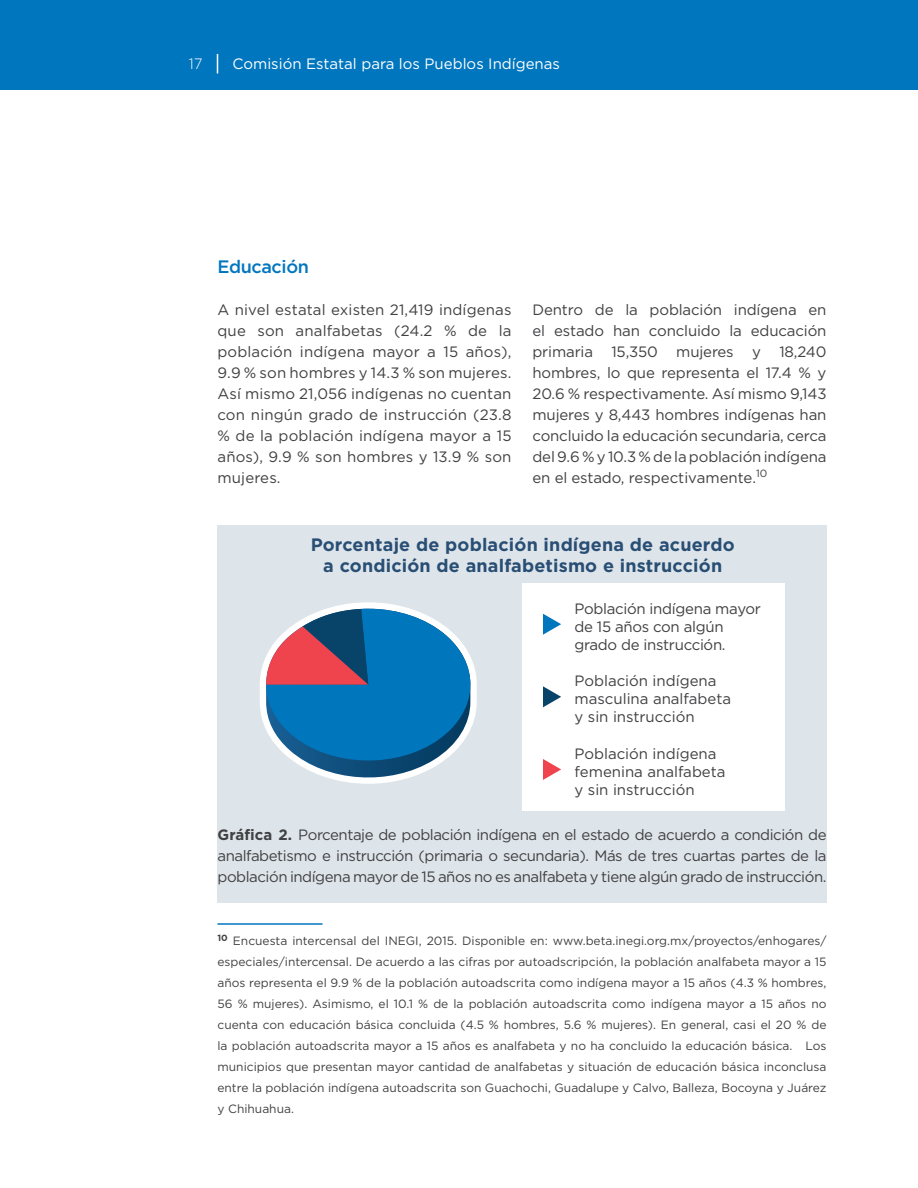
<style>
.page{position:relative;width:918px;height:1188px;background:#fff}
.page>*{position:absolute;margin:0;border:0;box-sizing:border-box;transform-origin:0 0}
.t1{font:700 18px/21px "Gotham";letter-spacing:.01em;color:#294e74;text-align:center}
.t2{font:500 18px "Gotham";letter-spacing:-.02em;color:#0076bf}
.t3{font:15px/21px "Gotham";letter-spacing:-.005em;color:#414042;text-align:justify}
.t4{font:15px "Gotham";color:#fff}
.t5{font:300 15px "Gotham";color:#fff}
.t6{font:12px/21px "Gotham";color:#414042;text-align:justify}
.s1{font-weight:700}
</style>
<div class="page">
<div style="left:0;top:0;width:918px;height:90px;background:#0076bf"></div>
<svg style="left:217px;top:54px;width:1px;height:20px"></svg>
<div style="left:218px;top:525px;width:608px;height:378px;background:#dee5ea"></div>
<svg style="left:260px;top:602px;width:217px;height:182px"></svg>
<div style="left:522px;top:584px;width:262px;height:228px;background:#fff"></div>
<svg style="left:543px;top:614px;width:18px;height:21px"></svg>
<svg style="left:543px;top:686px;width:18px;height:21px"></svg>
<svg style="left:543px;top:759px;width:18px;height:21px"></svg>
<hr style="left:218px;top:923px;width:104px;height:2px;background:#0076bf">
<p class="t5" style="left:189px;top:54px;width:15px">17</p>
<p class="t4" style="left:232px;top:54px;width:329px">Comisión Estatal para los Pueblos Indígenas</p>
<p class="t2" style="left:218px;top:255px;width:93px">Educación</p>
<p class="t3" style="left:218px;top:299px;width:296px">A nivel estatal existen 21,419 indígenas que son analfabetas (24.2 % de la población indígena mayor a 15 años), 9.9 % son hombres y 14.3 % son mujeres.<br>Así mismo 21,056 indígenas no cuentan con ningún grado de instrucción (23.8 % de la población indígena mayor a 15 años), 9.9 % son hombres y 13.9 % son mujeres.</p>
<p class="t3" style="left:533px;top:299px;width:296px">Dentro de la población indígena en el estado han concluido la educación primaria 15,350 mujeres y 18,240 hombres, lo que representa el 17.4 % y 20.6 % respectivamente. Así mismo 9,143 mujeres y 8,443 hombres indígenas han concluido la educación secundaria, cerca del 9.6 % y 10.3 % de la población indígena en el estado, respectivamente.<sup>10</sup></p>
<p class="t1" style="left:311px;top:534px;width:426px">Porcentaje de población indígena de acuerdo a condición de analfabetismo e instrucción</p>
<p class="t3" style="left:574px;top:599px;width:188px;line-height:18px;text-align:left">Población indígena mayor de 15 años con algún grado de instrucción.</p>
<p class="t3" style="left:574px;top:671px;width:158px;line-height:18px;text-align:left">Población indígena masculina analfabeta y sin instrucción</p>
<p class="t3" style="left:574px;top:744px;width:153px;line-height:18px;text-align:left">Población indígena femenina analfabeta y sin instrucción</p>
<p class="t3" style="left:218px;top:824px;width:611px"><span class="s1">Gráfica 2.</span> Porcentaje de población indígena en el estado de acuerdo a condición de analfabetismo e instrucción (primaria o secundaria). Más de tres cuartas partes de la población indígena mayor de 15 años no es analfabeta y tiene algún grado de instrucción.</p>
<p class="t6" style="left:218px;top:930px;width:611px"><sup>10</sup> Encuesta intercensal del INEGI, 2015. Disponible en: www.beta.inegi.org.mx/proyectos/enhogares/ especiales/intercensal. De acuerdo a las cifras por autoadscripción, la población analfabeta mayor a 15 años representa el 9.9 % de la población autoadscrita como indígena mayor a 15 años (4.3 % hombres, 56 % mujeres). Asimismo, el 10.1 % de la población autoadscrita como indígena mayor a 15 años no cuenta con educación básica concluida (4.5 % hombres, 5.6 % mujeres). En general, casi el 20 % de la población autoadscrita mayor a 15 años es analfabeta y no ha concluido la educación básica. Los municipios que presentan mayor cantidad de analfabetas y situación de educación básica inconclusa entre la población indígena autoadscrita son Guachochi, Guadalupe y Calvo, Balleza, Bocoyna y Juárez y Chihuahua.</p>
</div>
